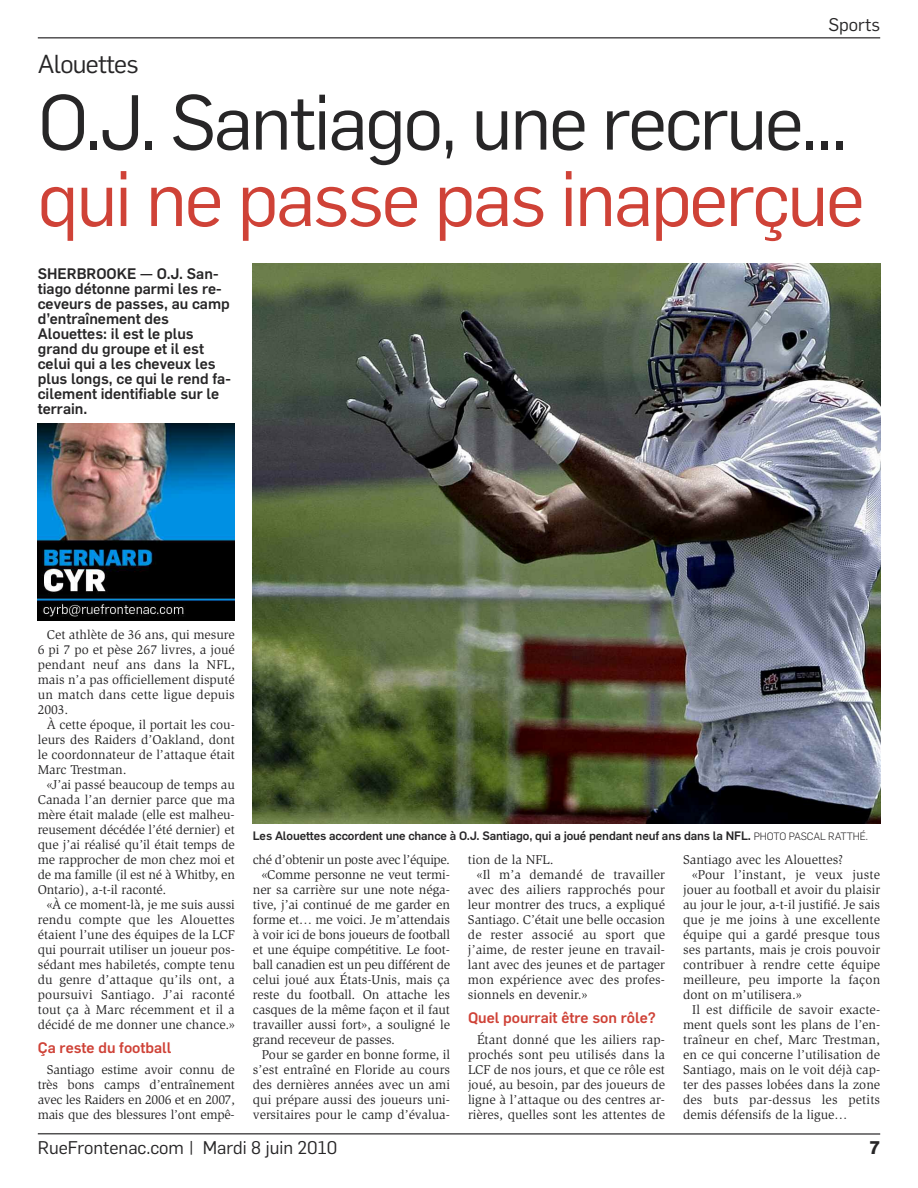
<style>
.page{position:relative;width:918px;height:1188px;background:#fff}
.page>*{position:absolute;margin:0;border:0;box-sizing:border-box;transform-origin:0 0}
.t1{font:76.35px "Flama";letter-spacing:-.03em;color:#272627}
.t2{font:76.35px "Flama";letter-spacing:-.03em;color:#cf4237}
.t3{font:25.5px "Flama";letter-spacing:-.03em;color:#272627}
.t4{font:18px "Flama";color:#272627}
.t5{font:700 18px "Flama";color:#272627}
.t6{font:500 15px/15px "Flama";color:#272627}
.t7{font:500 15px "Flama";color:#cf4237}
.t8{font:13.2px/15px "Slimbach Std";color:#272627;text-align:justify}
.t9{font:13.2px "Slimbach Std";letter-spacing:-.02em;color:#272627}
.t10{font:13.2px "Slimbach Std";letter-spacing:-.025em;color:#272627}
.t11{font:500 12px "Flama";letter-spacing:-.01em;color:#272627}
.s1{font-weight:300;font-size:10.5px}
</style>
<div class="page">
<hr style="left:38px;top:37px;width:842px;height:2px;background:#525152">
<hr style="left:38px;top:1133px;width:842px;height:2px;background:#525152">
<img style="left:253px;top:263px;width:627px;height:561px">
<img style="left:38px;top:424px;width:197px;height:197px">
<h3 class="t4" style="left:828px;top:16px;width:53px">Sports</h3>
<h2 class="t3" style="left:38px;top:52px;width:102px">Alouettes</h2>
<h1 class="t1" style="left:38px;top:86px;width:811px">O.J. Santiago, une recrue...</h1>
<h1 class="t2" style="left:38px;top:163px;width:829px">qui ne passe pas inaperçue</h1>
<p class="t6" style="left:38px;top:267px;width:194px">SHERBROOKE — O.J. San&shy;tiago détonne parmi les re&shy;ceveurs de passes, au camp d’entraînement des<br>Alouettes: il est le plus grand du groupe et il est celui qui a les cheveux les plus longs, ce qui le rend fa&shy;cilement identifiable sur le terrain.</p>
<p class="t8" style="left:38px;top:628px;width:199px;text-indent:9px">Cet athlète de 36 ans, qui mesure 6 pi 7 po et pèse 267 livres, a joué pendant neuf ans dans la NFL, mais n’a pas officiellement disputé un match dans cette ligue depuis 2003.</p>
<p class="t8" style="left:38px;top:718px;width:199px;text-indent:9px">À cette époque, il portait les cou&shy;leurs des Raiders d’Oakland, dont le coordonnateur de l’attaque était Marc Trestman.</p>
<p class="t8" style="left:38px;top:778px;width:199px;text-indent:9px">«J’ai passé beaucoup de temps au Canada l’an dernier parce que ma mère était malade (elle est malheu&shy;reusement décédée l’été dernier) et que j’ai réalisé qu’il était temps de me rapprocher de mon chez moi et de ma famille (il est né à Whitby, en Ontario), a-t-il raconté.</p>
<p class="t8" style="left:38px;top:898px;width:199px;text-indent:9px">«À ce moment-là, je me suis aussi rendu compte que les Alouettes étaient l’une des équipes de la LCF qui pourrait utiliser un joueur pos&shy;sédant mes habiletés, compte tenu du genre d’attaque qu’ils ont, a poursuivi Santiago. J’ai raconté tout ça à Marc récemment et il a décidé de me donner une chance.»</p>
<p class="t7" style="left:38px;top:1041px;width:135px">Ça reste du football</p>
<p class="t8" style="left:38px;top:1063px;width:199px;text-indent:9px">Santiago estime avoir connu de très bons camps d’entraînement avec les Raiders en 2006 et en 2007, mais que des blessures l’ont empê-</p>
<p class="t11" style="left:253px;top:830px;width:617px">Les Alouettes accordent une chance à O.J. Santiago, qui a joué pendant neuf ans dans la NFL. <span class="s1">PHOTO PASCAL RATTHÉ.</span></p>
<p class="t10" style="left:253px;top:854px;width:199px">ché d’obtenir un poste avec l’équipe.</p>
<p class="t8" style="left:262px;top:868px;width:189px">«Comme personne ne veut termi-</p>
<p class="t8" style="left:253px;top:883px;width:198px">ner sa carrière sur une note néga-</p>
<p class="t8" style="left:253px;top:898px;width:199px">tive, j’ai continué de me garder en</p>
<p class="t8" style="left:253px;top:913px;width:199px">forme et… me voici. Je m’attendais</p>
<p class="t9" style="left:253px;top:930px;width:199px">à voir ici de bons joueurs de football</p>
<p class="t8" style="left:253px;top:943px;width:198px">et une équipe compétitive. Le foot-</p>
<p class="t9" style="left:253px;top:960px;width:199px">ball canadien est un peu différent de</p>
<p class="t8" style="left:253px;top:973px;width:199px">celui joué aux États-Unis, mais ça</p>
<p class="t8" style="left:253px;top:988px;width:199px">reste du football. On attache les</p>
<p class="t8" style="left:253px;top:1003px;width:199px">casques de la même façon et il faut</p>
<p class="t8" style="left:253px;top:1018px;width:199px">travailler aussi fort», a souligné le</p>
<p class="t8" style="left:253px;top:1033px;width:144px">grand receveur de passes.</p>
<p class="t8" style="left:262px;top:1048px;width:190px">Pour se garder en bonne forme, il</p>
<p class="t8" style="left:253px;top:1063px;width:199px">s’est entraîné en Floride au cours</p>
<p class="t8" style="left:253px;top:1078px;width:199px">des dernières années avec un ami</p>
<p class="t8" style="left:253px;top:1093px;width:199px">qui prépare aussi des joueurs uni-</p>
<p class="t8" style="left:253px;top:1108px;width:199px">versitaires pour le camp d’évalua-</p>
<p class="t8" style="left:468px;top:853px;width:87px">tion de la NFL.</p>
<p class="t8" style="left:477px;top:868px;width:190px">«Il m’a demandé de travailler</p>
<p class="t8" style="left:468px;top:883px;width:199px">avec des ailiers rapprochés pour</p>
<p class="t8" style="left:468px;top:898px;width:199px">leur montrer des trucs, a expliqué</p>
<p class="t8" style="left:468px;top:913px;width:199px">Santiago. C’était une belle occasion</p>
<p class="t8" style="left:468px;top:928px;width:199px">de rester associé au sport que</p>
<p class="t8" style="left:468px;top:943px;width:199px">j’aime, de rester jeune en travail-</p>
<p class="t8" style="left:468px;top:958px;width:199px">lant avec des jeunes et de partager</p>
<p class="t8" style="left:468px;top:973px;width:199px">mon expérience avec des profes-</p>
<p class="t8" style="left:468px;top:988px;width:121px">sionnels en devenir.»</p>
<p class="t7" style="left:468px;top:1011px;width:189px">Quel pourrait être son rôle?</p>
<p class="t8" style="left:468px;top:1033px;width:199px;text-indent:9px">Étant donné que les ailiers rap&shy;prochés sont peu utilisés dans la LCF de nos jours, et que ce rôle est joué, au besoin, par des joueurs de ligne à l’attaque ou des centres ar&shy;rières, quelles sont les attentes de</p>
<p class="t8" style="left:683px;top:853px;width:162px">Santiago avec les Alouettes?</p>
<p class="t8" style="left:692px;top:868px;width:190px">«Pour l’instant, je veux juste</p>
<p class="t8" style="left:683px;top:883px;width:199px">jouer au football et avoir du plaisir</p>
<p class="t8" style="left:683px;top:898px;width:199px">au jour le jour, a-t-il justifié. Je sais</p>
<p class="t8" style="left:683px;top:913px;width:199px">que je me joins à une excellente</p>
<p class="t8" style="left:683px;top:928px;width:199px">équipe qui a gardé presque tous</p>
<p class="t8" style="left:683px;top:943px;width:199px">ses partants, mais je crois pouvoir</p>
<p class="t8" style="left:683px;top:958px;width:199px">contribuer à rendre cette équipe</p>
<p class="t8" style="left:683px;top:973px;width:199px">meilleure, peu importe la façon</p>
<p class="t8" style="left:683px;top:988px;width:120px">dont on m’utilisera.»</p>
<p class="t8" style="left:692px;top:1003px;width:190px">Il est difficile de savoir exacte-</p>
<p class="t8" style="left:683px;top:1018px;width:199px">ment quels sont les plans de l’en-</p>
<p class="t8" style="left:683px;top:1033px;width:199px">traîneur en chef, Marc Trestman,</p>
<p class="t8" style="left:683px;top:1048px;width:199px">en ce qui concerne l’utilisation de</p>
<p class="t8" style="left:683px;top:1063px;width:199px">Santiago, mais on le voit déjà cap-</p>
<p class="t8" style="left:683px;top:1078px;width:199px">ter des passes lobées dans la zone</p>
<p class="t8" style="left:683px;top:1093px;width:199px">des buts par-dessus les petits</p>
<p class="t8" style="left:683px;top:1108px;width:166px">demis défensifs de la ligue…</p>
<h3 class="t4" style="left:38px;top:1139px;width:301px">RueFrontenac.com | Mardi 8 juin 2010</h3>
<h3 class="t5" style="left:870px;top:1140px;width:12px">7</h3>
</div>
